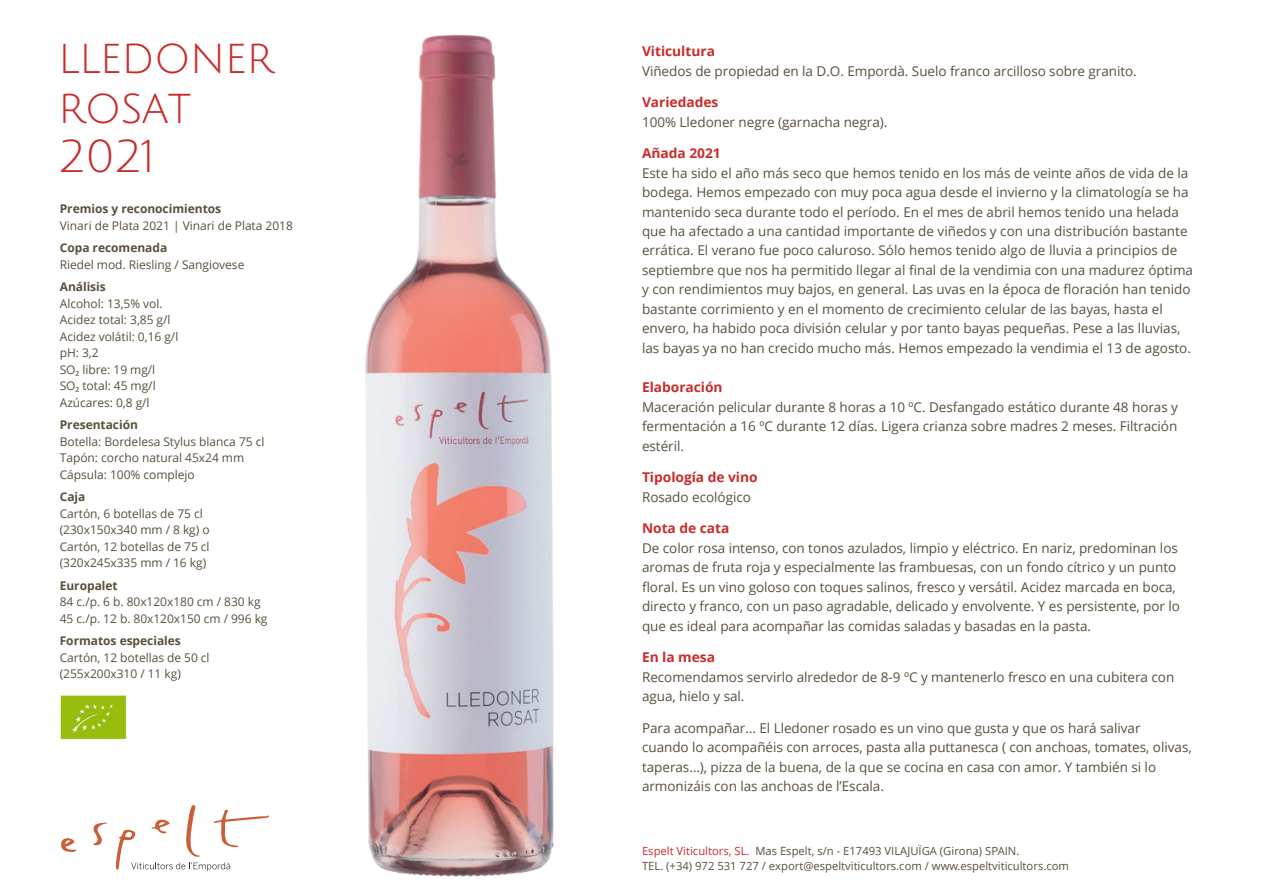
<style>
.page{position:relative;width:1263px;height:893px;background:#fff}
.page>*{position:absolute;margin:0;border:0;box-sizing:border-box;transform-origin:0 0}
.t1{font:45px/49.5px "Julius Sans One";letter-spacing:-.015em;color:#c92c2b}
.t2{font:13.5px/19.5px "Open Sans";letter-spacing:-.005em;color:#5a503b}
.t3{font:700 13.5px "Open Sans";letter-spacing:-.005em;color:#c92c2b}
.t4{font:12px/16.5px "Open Sans";letter-spacing:-.005em;color:#5a503b}
.t5{font:700 12px "Open Sans";letter-spacing:-.005em;color:#5a503b}
.t6{font:11.25px/15px "Open Sans";color:#5a503b}
.s1{font-family:"Myriad Pro"}
.s2{color:#c92c2b}
</style>
<div class="page">
<img style="left:365px;top:34px;width:189px;height:843px">
<svg style="left:93px;top:822px;width:14px;height:23px"></svg>
<svg style="left:61px;top:838px;width:15px;height:14px"></svg>
<svg style="left:116px;top:805px;width:153px;height:66px"></svg>
<img style="left:60px;top:695px;width:66px;height:45px">
<h1 class="t1" style="left:58px;top:34px;width:217px">LLEDONER<br>ROSAT<br>2021</h1>
<p class="t5" style="left:60px;top:201px;width:163px">Premios y reconocimientos</p>
<p class="t4" style="left:60px;top:217px;width:235px">Vinari de Plata 2021 | Vinari de Plata 2018</p>
<p class="t5" style="left:60px;top:240px;width:109px">Copa recomenada</p>
<p class="t4" style="left:60px;top:256px;width:186px">Riedel mod. Riesling / Sangiovese</p>
<p class="t5" style="left:60px;top:279px;width:48px">Análisis</p>
<p class="t4" style="left:60px;top:295px;width:120px">Alcohol: 13,5% vol.<br>Acidez total: 3,85 g/l<br>Acidez volátil: 0,16 g/l pH: 3,2<br>SO<span class="s1">2</span> libre: 19 mg/l<br>SO<span class="s1">2</span> total: 45 mg/l<br>Azúcares: 0,8 g/l</p>
<p class="t5" style="left:60px;top:417px;width:80px">Presentación</p>
<p class="t4" style="left:60px;top:433px;width:206px">Botella: Bordelesa Stylus blanca 75 cl<br>Tapón: corcho natural 45x24 mm<br>Cápsula: 100% complejo</p>
<p class="t5" style="left:60px;top:489px;width:27px">Caja</p>
<p class="t4" style="left:60px;top:505px;width:151px">Cartón, 6 botellas de 75 cl (230x150x340 mm / 8 kg) o<br>Cartón, 12 botellas de 75 cl (320x245x335 mm / 16 kg)</p>
<p class="t5" style="left:60px;top:577px;width:59px">Europalet</p>
<p class="t4" style="left:60px;top:593px;width:209px">84 c./p. 6 b. 80x120x180 cm / 830 kg<br>45 c./p. 12 b. 80x120x150 cm / 996 kg</p>
<p class="t5" style="left:60px;top:633px;width:123px">Formatos especiales</p>
<p class="t4" style="left:60px;top:649px;width:151px">Cartón, 12 botellas de 50 cl (255x200x310 / 11 kg)</p>
<p class="t3" style="left:642px;top:42px;width:74px">Viticultura</p>
<p class="t2" style="left:642px;top:61px;width:496px">Viñedos de propiedad en la D.O. Empordà. Suelo franco arcilloso sobre granito.</p>
<p class="t3" style="left:642px;top:93px;width:78px">Variedades</p>
<p class="t2" style="left:642px;top:112px;width:247px">100% Lledoner negre (garnacha negra).</p>
<p class="t3" style="left:642px;top:144px;width:80px">Añada 2021</p>
<p class="t2" style="left:642px;top:163px;width:552px">Este ha sido el año más seco que hemos tenido en los más de veinte años de vida de la bodega. Hemos empezado con muy poca agua desde el invierno y la climatología se ha mantenido seca durante todo el período. En el mes de abril hemos tenido una helada que ha afectado a una cantidad importante de viñedos y con una distribución bastante errática. El verano fue poco caluroso. Sólo hemos tenido algo de lluvia a principios de septiembre que nos ha permitido llegar al final de la vendimia con una madurez óptima y con rendimientos muy bajos, en general. Las uvas en la época de floración han tenido bastante corrimiento y en el momento de crecimiento celular de las bayas, hasta el envero, ha habido poca división celular y por tanto bayas pequeñas. Pese a las lluvias, las bayas ya no han crecido mucho más. Hemos empezado la vendimia el 13 de agosto.</p>
<p class="t3" style="left:642px;top:378px;width:82px">Elaboración</p>
<p class="t2" style="left:642px;top:397px;width:537px;text-align:justify">Maceración pelicular durante 8 horas a 10 ºC. Desfangado estático durante 48 horas y fermentación a 16 ºC durante 12 días. Ligera crianza sobre madres 2 meses. Filtración estéril.</p>
<p class="t3" style="left:642px;top:468px;width:117px">Tipología de vino</p>
<p class="t2" style="left:642px;top:487px;width:110px">Rosado ecológico</p>
<p class="t3" style="left:642px;top:519px;width:89px">Nota de cata</p>
<p class="t2" style="left:642px;top:538px;width:540px">De color rosa intenso, con tonos azulados, limpio y eléctrico. En nariz, predominan los aromas de fruta roja y especialmente las frambuesas, con un fondo cítrico y un punto floral. Es un vino goloso con toques salinos, fresco y versátil. Acidez marcada en boca, directo y franco, con un paso agradable, delicado y envolvente. Y es persistente, por lo que es ideal para acompañar las comidas saladas y basadas en la pasta.</p>
<p class="t3" style="left:642px;top:648px;width:75px">En la mesa</p>
<p class="t2" style="left:642px;top:667px;width:534px">Recomendamos servirlo alrededor de 8-9 ºC y mantenerlo fresco en una cubitera con agua, hielo y sal.</p>
<p class="t2" style="left:642px;top:717px;width:551px">Para acompañar… El Lledoner rosado es un vino que gusta y que os hará salivar<br>cuando lo acompañéis con arroces, pasta alla puttanesca ( con anchoas, tomates, olivas, taperas…), pizza de la buena, de la que se cocina en casa con amor. Y también si lo armonizáis con las anchoas de l’Escala.</p>
<p class="t6" style="left:642px;top:843px;width:428px"><span class="s2">Espelt Viticultors, SL.</span> Mas Espelt, s/n - E17493 VILAJUÏGA (Girona) SPAIN.<br>TEL. (+34) 972 531 727 / export@espeltviticultors.com / www.espeltviticultors.com</p>
</div>
